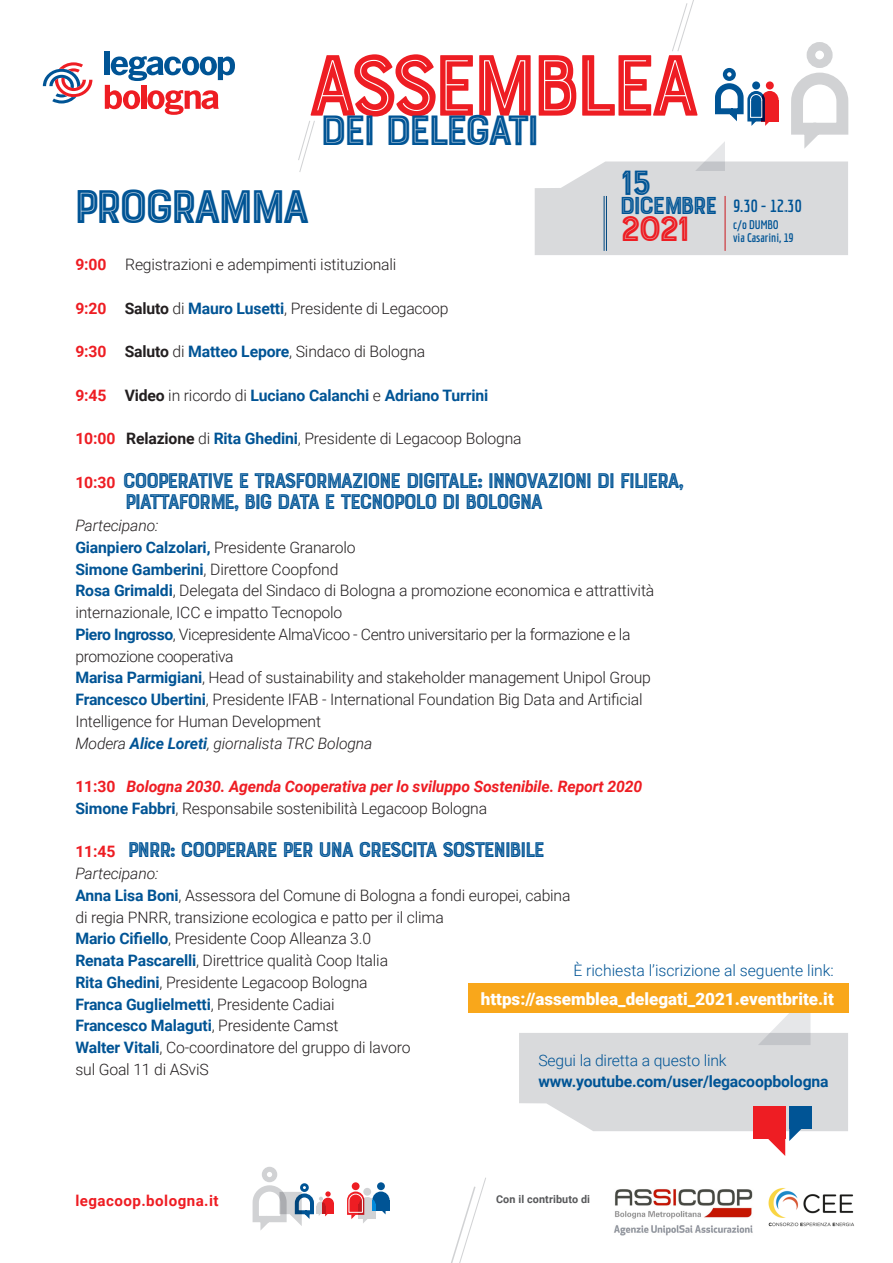
<style>
.page{position:relative;width:893px;height:1263px;background:#fff}
.page>*{position:absolute;margin:0;border:0;box-sizing:border-box;transform-origin:0 0}
.t1{font:91.65px "Bourton Inline";letter-spacing:-.1em;color:#ee1d23}
.t2{font:49.95px "Bourton Inline";letter-spacing:-.1em;color:#005495}
.t3{font:44.85px "Bourton Inline";letter-spacing:-.1em;color:#005495}
.t4{font:37.05px "Bourton Inline";color:#ee1d23}
.t5{font:37.05px "Bourton Inline";color:#005495}
.t6{font:26.1px "Bourton Inline";letter-spacing:-.1em;color:#005495}
.t7{font:22.5px/21.8px "Bourton Inline";letter-spacing:-.1em;color:#005495}
.t8{font:700 17.4px "Economica";color:#005495}
.t9{font:900 16.95px "Roboto";color:#fff}
.t10{font:300 15.75px/21.8px "Roboto";letter-spacing:-.01em;color:#231f20}
.t11{font:italic 700 15.75px/21.8px "Roboto";letter-spacing:-.01em;color:#ee1d23}
.t12{font:700 15.75px "Roboto";letter-spacing:-.01em;color:#005495}
.t13{font:300 15.75px "Roboto";color:#005495}
.t14{font:700 15.15px "Roboto";letter-spacing:.03em;color:#ee1d23}
.t15{font:700 12.15px/12.1px "Economica";color:#005495}
.t16{font:700 10.8px "Roboto";letter-spacing:.01em;color:#57585a}
.s1{font-weight:700;color:#ee1d23}
.s2{font-weight:700}
.s3{font-weight:700;color:#005495}
.s4{color:#ee1d23}
.s5{color:#231f20}
.s6{font-weight:300;color:#231f20}
.s7{font-family:"Roboto";font-weight:700;font-size:15.75px;color:#ee1d23}
.s8{font-style:italic}
.s9{font-weight:700;font-style:italic;color:#005495}
.s10{font-style:normal}
.s11{font-style:normal;color:#005495}
.s12{font-weight:300;font-style:normal;color:#231f20}
</style>
<div class="page">
<svg style="left:298px;top:121px;width:17px;height:51px"></svg>
<svg style="left:672px;top:0;width:22px;height:51px"></svg>
<div style="left:105px;top:51px;width:5px;height:24px;background:#005495"></div>
<svg style="left:105px;top:56px;width:130px;height:59px"></svg>
<svg style="left:43px;top:62px;width:49px;height:41px"></svg>
<div style="left:352px;top:1182px;width:8px;height:8px;background:#ee1d23;border-radius:50%"></div>
<div style="left:322px;top:1198px;width:12px;height:11px;background:#ee1d23;border-radius:50%"></div>
<div style="left:322px;top:1203px;width:12px;height:10px;background:#ee1d23"></div>
<div style="left:363px;top:1188px;width:8px;height:8px;background:#d1d2d4;border-radius:50%"></div>
<div style="left:359px;top:1197px;width:17px;height:17px;background:#d1d2d4;border-radius:50%"></div>
<div style="left:359px;top:1204px;width:17px;height:15px;background:#d1d2d4"></div>
<div style="left:377px;top:1182px;width:8px;height:8px;background:#005495;border-radius:50%"></div>
<div style="left:372px;top:1191px;width:18px;height:18px;background:#005495;border-radius:50%"></div>
<svg style="left:381px;top:1210px;width:5px;height:4px"></svg>
<svg style="left:372px;top:1200px;width:18px;height:10px"></svg>
<div style="left:807px;top:42px;width:26px;height:26px;border:9px solid #d1d2d4;border-radius:50%"></div>
<div style="left:262px;top:1167px;width:15px;height:15px;border:5px solid #d1d2d4;border-radius:50%"></div>
<svg style="left:347px;top:1191px;width:21px;height:32px"></svg>
<svg style="left:535px;top:67px;width:314px;height:188px"></svg>
<svg style="left:252px;top:1183px;width:79px;height:47px"></svg>
<img style="left:768px;top:1188px;width:86px;height:39px">
<img style="left:614px;top:1189px;width:139px;height:47px">
<svg style="left:451px;top:1177px;width:35px;height:86px"></svg>
<svg style="left:519px;top:1012px;width:329px;height:144px"></svg>
<div style="left:468px;top:983px;width:380px;height:29px;background:#f9a71b"></div>
<h1 class="t1" style="left:306px;top:28px;width:397px">ASSEMBLEA</h1>
<h3 class="t3" style="left:319px;top:103px;width:222px">DEI DELEGATI</h3>
<h2 class="t2" style="left:73px;top:176px;width:239px">PROGRAMMA</h2>
<h3 class="t5" style="left:619px;top:159px;width:34px">15</h3>
<h3 class="t6" style="left:619px;top:189px;width:101px">DICEMBRE</h3>
<h3 class="t4" style="left:619px;top:205px;width:72px">2021</h3>
<p class="t8" style="left:733px;top:196px;width:70px">9.30 - 12.30</p>
<p class="t15" style="left:733px;top:219px;width:62px">c/o DUMBO<br>via Casarini, 19</p>
<p class="t10" style="left:75px;top:253px;width:322px"><span class="s1">9:00</span> Registrazioni e adempimenti istituzionali</p>
<p class="t10" style="left:75px;top:296px;width:375px"><span class="s1">9:20</span> <span class="s2">Saluto</span> di <span class="s3">Mauro Lusetti</span>, Presidente di Legacoop</p>
<p class="t10" style="left:75px;top:340px;width:351px"><span class="s1">9:30</span> <span class="s2">Saluto</span> di <span class="s3">Matteo Lepore</span>, Sindaco di Bologna</p>
<p class="t12" style="left:75px;top:384px;width:414px"><span class="s4">9:45</span> <span class="s5">Video</span> <span class="s6">in ricordo di</span> Luciano Calanchi <span class="s6">e</span> Adriano Turrini</p>
<p class="t10" style="left:75px;top:427px;width:448px"><span class="s1">10:00</span> <span class="s2">Relazione</span> di <span class="s3">Rita Ghedini</span>, Presidente di Legacoop Bologna</p>
<h3 class="t7" style="left:125px;top:470px;width:561px;text-indent:-49px"><span class="s7">10:30</span> COOPERATIVE E TRASFORMAZIONE DIGITALE: INNOVAZIONI DI FILIERA,<br>PIATTAFORME, BIG DATA E TECNOPOLO DI BOLOGNA</h3>
<p class="t10" style="left:75px;top:514px;width:580px"><span class="s8">Partecipano:<br></span><span class="s3">Gianpiero Calzolari,</span> Presidente Granarolo<br><span class="s3">Simone Gamberini</span>, Direttore Coopfond<br><span class="s3">Rosa Grimaldi</span>, Delegata del Sindaco di Bologna a promozione economica e attrattività internazionale, ICC e impatto Tecnopolo<br><span class="s3">Piero Ingrosso</span>, Vicepresidente AlmaVicoo - Centro universitario per la formazione e la promozione cooperativa<br><span class="s3">Marisa Parmigiani</span>, Head of sustainability and stakeholder management Unipol Group <span class="s3">Francesco Ubertini</span>, Presidente IFAB - International Foundation Big Data and Artificial Intelligence for Human Development<br><span class="s8">Modera</span> <span class="s9">Alice Loreti</span><span class="s8">, giornalista TRC Bologna</span></p>
<p class="t11" style="left:75px;top:775px;width:568px"><span class="s10">11:30</span> Bologna 2030. Agenda Cooperativa per lo sviluppo Sostenibile. Report 2020<br><span class="s11">Simone Fabbri</span><span class="s12">, Responsabile sostenibilità Legacoop Bologna</span></p>
<h3 class="t7" style="left:75px;top:839px;width:472px"><span class="s7">11:45</span> PNRR: COOPERARE PER UNA CRESCITA SOSTENIBILE</h3>
<p class="t10" style="left:75px;top:862px;width:497px"><span class="s8">Partecipano:<br></span><span class="s3">Anna Lisa Boni</span>, Assessora del Comune di Bologna a fondi europei, cabina di regia PNRR, transizione ecologica e patto per il clima<br><span class="s3">Mario Cifiello</span>, Presidente Coop Alleanza 3.0<br><span class="s3">Renata Pascarelli</span>, Direttrice qualità Coop Italia<br><span class="s3">Rita Ghedini</span>, Presidente Legacoop Bologna<br><span class="s3">Franca Guglielmetti</span>, Presidente Cadiai<br><span class="s3">Francesco Malaguti</span>, Presidente Camst<br><span class="s3">Walter Vitali</span>, Co-coordinatore del gruppo di lavoro<br>sul Goal 11 di ASviS</p>
<p class="t13" style="left:573px;top:960px;width:262px">È richiesta l’iscrizione al seguente link:</p>
<p class="t9" style="left:481px;top:987px;width:354px">https://assemblea_delegati_2021.eventbrite.it</p>
<p class="t13" style="left:538px;top:1049px;width:190px">Segui la diretta a questo link</p>
<p class="t12" style="left:538px;top:1070px;width:292px">www.youtube.com/user/legacoopbologna</p>
<p class="t14" style="left:75px;top:1190px;width:145px">legacoop.bologna.it</p>
<p class="t16" style="left:496px;top:1191px;width:95px">Con il contributo di</p>
</div>
